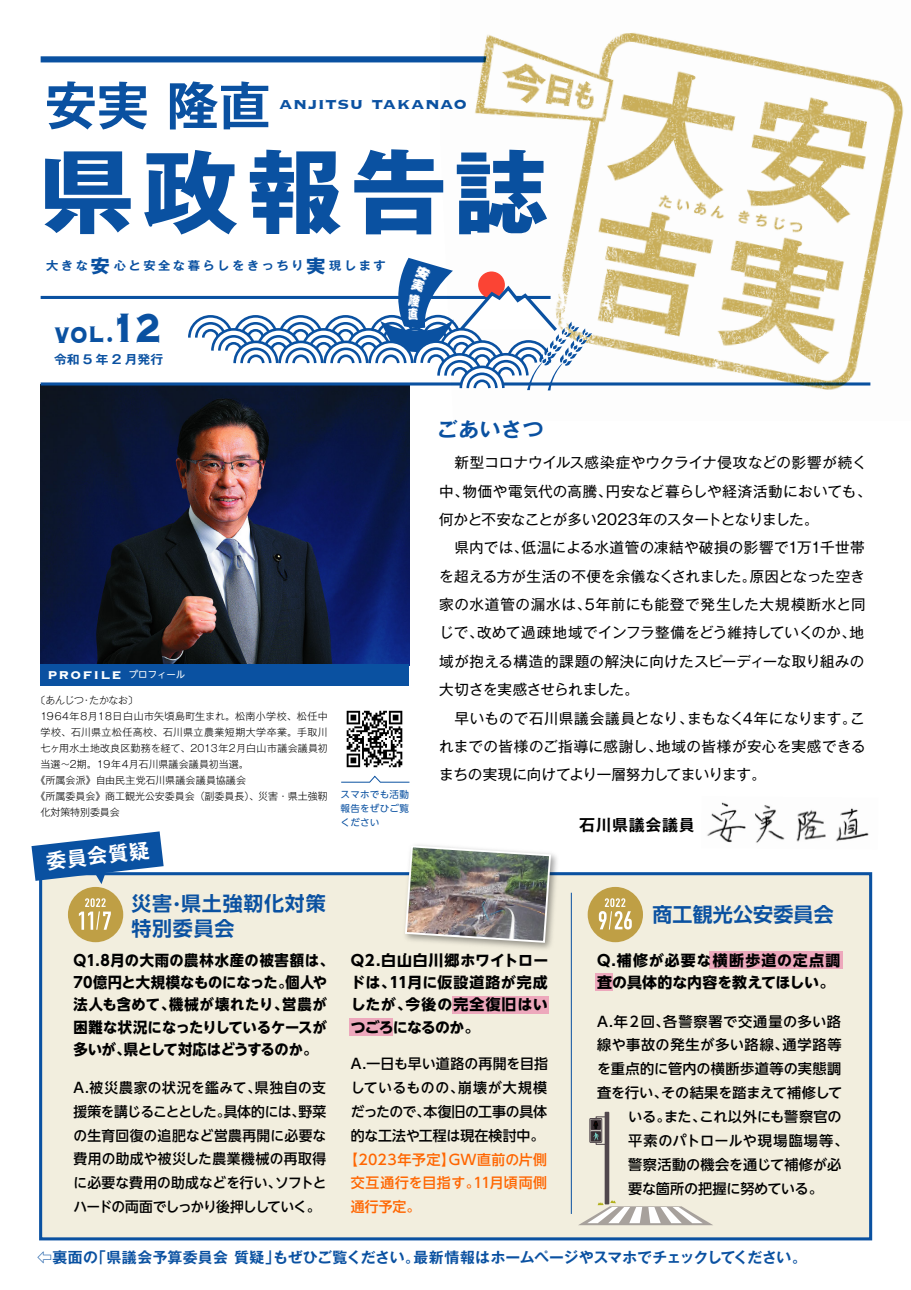
<style>
.page{position:relative;width:911px;height:1290px;background:#fff}
.page>*{position:absolute;margin:0;border:0;box-sizing:border-box;transform-origin:0 0}
.t1{font:700 92px "Gothic MB101 Pro";letter-spacing:.08em;color:#0a51a1;scale:1.04 1}
.t2{font:700 52.12px "Gothic MB101 Pro De";color:#0a51a1}
.t3{font:700 35.62px "Copperplate";color:#0a51a1;scale:.81 1}
.t4{font:700 20.38px "Copperplate";letter-spacing:.015em;color:#0a51a1;scale:1.04 1}
.t5{font:700 20.12px "Gothic MB101 Pro De";color:#fff}
.t6{font:700 20px/24.5px "UD Shin Go NT Pro De";letter-spacing:.04em;color:#0a51a1}
.t7{font:700 20px "UD Shin Go NT Pro De";letter-spacing:.01em;color:#0a51a1}
.t8{font:700 20px "Gothic MB101 Pro De";letter-spacing:.03em;color:#0a51a1;scale:1.04 1}
.t9{font:700 16px "Gothic MB101 Pro De";letter-spacing:.04em;color:#000}
.t10{font:700 14.88px/22.4px "UD Shin Go NT Pro";letter-spacing:.02em;color:#000;scale:.96 1}
.t11{font:700 14.88px/22.4px "UD Shin Go NT Pro";letter-spacing:.02em;color:#000;text-align:justify}
.t12{font:700 14.88px "Gothic MB101 Pro De";letter-spacing:-.01em;color:#0a51a1}
.t13{font:700 14.75px "Copperplate";letter-spacing:.085em;color:#fff}
.t14{font:14.62px/28.4px "Gothic MB101 Pro";letter-spacing:.01em;color:#000}
.t15{font:500 14.12px/23.9px "UD Shin Go NT Pro";letter-spacing:.01em;color:#000;text-align:justify}
.t16{font:500 14.12px/23.9px "UD Shin Go NT Pro";letter-spacing:.025em;color:#ff6601;text-align:justify}
.t17{font:500 14.12px "UD Shin Go NT Pro";letter-spacing:.05em;color:#000}
.t18{font:500 14.12px "UD Shin Go NT Pro";letter-spacing:-.015em;color:#000}
.t19{font:500 14.12px "UD Shin Go NT Pro";letter-spacing:.055em;color:#000}
.t20{font:500 14.12px "UD Shin Go NT Pro";letter-spacing:-.02em;color:#000}
.t21{font:700 12.25px "Gothic MB101 Pro De";letter-spacing:.25em;color:#0a51a1;scale:1.04 1}
.t22{font:700 11.75px "Gothic MB101 Pro De";letter-spacing:.2em;color:#0a51a1;scale:1.04 1}
.t23{font:300 10px "Gothic MB101 Pro";letter-spacing:.01em;color:#000}
.t24{font:300 10px "Gothic MB101 Pro";letter-spacing:.05em;color:#000}
.t25{font:300 10px "Gothic MB101 Pro";letter-spacing:.04em;color:#000}
.t26{font:300 10px "Gothic MB101 Pro";letter-spacing:-.04em;color:#000}
.t27{font:300 10px "Gothic MB101 Pro";letter-spacing:-.01em;color:#000}
.t28{font:9.5px/13.8px "UD Shin Go NT Pro";letter-spacing:.025em;color:#0a51a1;text-align:justify}
.s1{font-family:"Gothic MB101 Pro";font-size:18.5px}
.s2{font-size:53.38px}
.s3{font-family:"UD Shin Go NT Pro";font-weight:400;font-size:9.38px}
.s4{font-size:15.38px}
</style>
<div class="page">
<img style="left:41px;top:385px;width:368px;height:279px">
<div style="left:41px;top:56px;width:446px;height:6px;background:#0a51a1"></div>
<hr style="left:41px;top:296px;width:509px;height:3px;background:#0a51a1">
<div style="left:39px;top:872px;width:833px;height:368px;background:#f2eede;border:3px solid #0a51a1"></div>
<hr style="left:41px;top:382px;width:829px;height:3px;background:#0a51a1">
<img style="left:440px;top:32px;width:464px;height:358px">
<svg style="left:31px;top:831px;width:133px;height:53px"></svg>
<img style="left:707px;top:802px;width:162px;height:41px">
<div style="left:68px;top:887px;width:55px;height:55px;background:#bf9f45;border-radius:50%"></div>
<svg style="left:79px;top:898px;width:32px;height:32px"></svg>
<div style="left:587px;top:887px;width:56px;height:55px;background:#bf9f45;border-radius:50%"></div>
<hr style="left:571px;top:893px;width:1px;height:321px;background:#0a51a1">
<img style="left:346px;top:710px;width:57px;height:58px">
<svg style="left:341px;top:775px;width:69px;height:8px"></svg>
<div style="left:41px;top:664px;width:368px;height:21px;background:#0a51a1"></div>
<div style="left:349px;top:1018px;width:44px;height:18px;background:#eda8bc"></div>
<div style="left:452px;top:996px;width:96px;height:17px;background:#eda8bc"></div>
<div style="left:709px;top:951px;width:134px;height:17px;background:#eda8bc"></div>
<div style="left:595px;top:973px;width:18px;height:18px;background:#eda8bc"></div>
<img style="left:399px;top:854px;width:163px;height:95px">
<img style="left:404px;top:845px;width:148px;height:99px">
<svg style="left:579px;top:1200px;width:134px;height:25px"></svg>
<div style="left:595px;top:1116px;width:11px;height:29px;border:1px solid #51474c"></div>
<div style="left:589px;top:1118px;width:13px;height:24px;border:1px solid #51474c"></div>
<div style="left:591px;top:1132px;width:9px;height:9px;border:1px solid #372d32"></div>
<svg style="left:590px;top:1119px;width:11px;height:21px"></svg>
<svg style="left:604px;top:1112px;width:5px;height:92px"></svg>
<svg style="left:599px;top:898px;width:33px;height:31px"></svg>
<svg style="left:187px;top:258px;width:405px;height:133px"></svg>
<h2 class="t2" style="left:45px;top:62px;width:228px">安実 隆直</h2>
<h1 class="t1" style="left:39px;top:115px;width:492px">県政報告誌</h1>
<h3 class="t4" style="left:279px;top:90px;width:182px">anjitsu takanao</h3>
<p class="t22" style="left:46px;top:256px;width:328px">大きな<span class="s1">安</span>心と安全な暮らしをきっちり<span class="s1">実</span>現します</p>
<h3 class="t3" style="left:54px;top:309px;width:135px">vol.<span class="s2">12</span></h3>
<p class="t21" style="left:54px;top:349px;width:106px">令和5年2月発行</p>
<p class="t13" style="left:48px;top:665px;width:139px">PROFILE <span class="s3">プロフィール</span></p>
<p class="t26" style="left:36px;top:691px;width:104px">〔あんじつ・たかなお〕</p>
<p class="t24" style="left:41px;top:707px;width:289px">1964年8月18日白山市矢頃島町生まれ。松南小学校、松任中</p>
<p class="t25" style="left:41px;top:724px;width:289px">学校、石川県立松任高校、石川県立農業短期大学卒業。手取川</p>
<p class="t23" style="left:41px;top:740px;width:289px">七ヶ用水土地改良区勤務を経て、2013年2月白山市議会議員初</p>
<p class="t23" style="left:41px;top:756px;width:209px">当選～2期。19年4月石川県議会議員初当選。</p>
<p class="t23" style="left:36px;top:772px;width:212px">《所属会派》自由民主党石川県議会議員協議会</p>
<p class="t23" style="left:36px;top:788px;width:293px">《所属委員会》商工観光公安委員会（副委員長）、災害・県土強靭</p>
<p class="t27" style="left:41px;top:804px;width:81px">化対策特別委員会</p>
<h3 class="t5" style="left:45px;top:844px;width:105px;rotate:-6deg">委員会質疑</h3>
<p class="t28" style="left:340px;top:787px;width:70px">スマホでも活動報告をぜひご覧ください</p>
<h3 class="t8" style="left:437px;top:412px;width:104px">ごあいさつ</h3>
<p class="t14" style="left:439px;top:446px;width:434px">　新型コロナウイルス感染症やウクライナ侵攻などの影響が続く中、物価や電気代の高騰、円安など暮らしや経済活動においても、何かと不安なことが多い2023年のスタートとなりました。<br>　県内では、低温による水道管の凍結や破損の影響で1万1千世帯を超える方が生活の不便を余儀なくされました。原因となった空き家の水道管の漏水は、5年前にも能登で発生した大規模断水と同じで、改めて過疎地域でインフラ整備をどう維持していくのか、地域が抱える構造的課題の解決に向けたスピーディーな取り組みの大切さを実感させられました。<br>　早いもので石川県議会議員となり、まもなく4年になります。これまでの皆様のご指導に感謝し、地域の皆様が安心を実感できるまちの実現に向けてより一層努力してまいります。</p>
<p class="t9" style="left:579px;top:812px;width:117px">石川県議会議員</p>
<h3 class="t6" style="left:131px;top:891px;width:196px">災害<span class="s4">・</span>県土強靭化対策特別委員会</h3>
<h3 class="t7" style="left:652px;top:898px;width:183px">商工観光公安委員会</h3>
<p class="t10" style="left:73px;top:948px;width:273px">Q1.8月の大雨の農林水産の被害額は、<br>70億円と大規模なものになった。個人や法人も含めて、機械が壊れたり、営農が困難な状況になったりしているケースが多いが、県として対応はどうするのか。</p>
<p class="t15" style="left:73px;top:1075px;width:255px">A.被災農家の状況を鑑みて、県独自の支援策を講じることとした。具体的には、野菜の生育回復の追肥など営農再開に必要な費用の助成や被災した農業機械の再取得に必要な費用の助成などを行い、ソフトとハードの両面でしっかり後押ししていく。</p>
<p class="t11" style="left:351px;top:948px;width:199px">Q2.白山白川郷ホワイトロードは、11月に仮設道路が完成したが、今後の完全復旧はいつごろになるのか。</p>
<p class="t15" style="left:351px;top:1051px;width:199px">A.一日も早い道路の再開を目指しているものの、崩壊が大規模だったので、本復旧の工事の具体的な工法や工程は現在検討中。</p>
<p class="t16" style="left:351px;top:1147px;width:198px;text-indent:-7px">【2023年予定】GW直前の片側交互通行を目指す。11月頃両側通行予定。</p>
<p class="t11" style="left:597px;top:948px;width:245px">Q.補修が必要な横断歩道の定点調査の具体的な内容を教えてほしい。</p>
<p class="t17" style="left:597px;top:1010px;width:245px">A.年２回、各警察署で交通量の多い路</p>
<p class="t17" style="left:597px;top:1033px;width:246px">線や事故の発生が多い路線、通学路等</p>
<p class="t15" style="left:597px;top:1056px;width:246px">を重点的に管内の横断歩道等の実態調</p>
<p class="t18" style="left:597px;top:1081px;width:246px">査を行い、その結果を踏まえて補修して</p>
<p class="t15" style="left:628px;top:1104px;width:215px">いる。また、これ以外にも警察官の</p>
<p class="t19" style="left:628px;top:1129px;width:222px">平素のパトロールや現場臨場等、</p>
<p class="t15" style="left:628px;top:1152px;width:215px">警察活動の機会を通じて補修が必</p>
<p class="t20" style="left:628px;top:1176px;width:196px">要な箇所の把握に努めている。</p>
<p class="t12" style="left:37px;top:1244px;width:771px">⇦裏面の「県議会予算委員会 質疑」もぜひご覧ください。最新情報はホームページやスマホでチェックしてください。</p>
</div>
